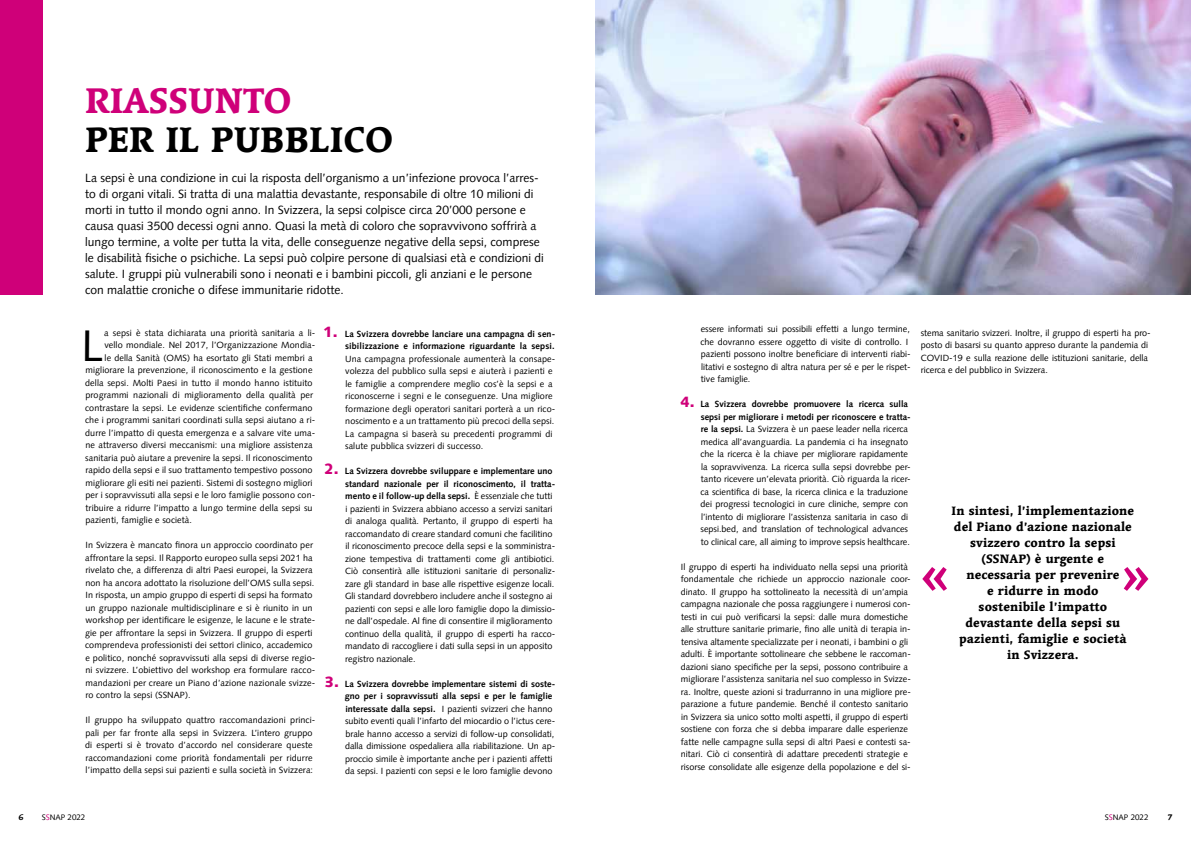
<style>
.page{position:relative;width:1191px;height:842px;background:#fff}
.page>*{position:absolute;margin:0;border:0;box-sizing:border-box;transform-origin:0 0}
.t1{font:44.4px "Syntax LT Pro";color:#000}
.t2{font:800 35px "Linotype Syntax Serif Com";color:#000}
.t3{font:800 35px "Linotype Syntax Serif Com";color:#cf0079}
.t4{font:12px/16px "Syntax LT Pro";color:#000}
.t5{font:800 12px/16px "Linotype Syntax Serif Com";letter-spacing:.01em;color:#000;text-align:center}
.t6{font:9px/12.5px "Syntax LT Pro";color:#000}
.t7{font:700 9px/12.5px "Syntax LT Pro";letter-spacing:.01em;color:#000;text-align:right}
.t8{font:8px "Syntax LT Pro";color:#000}
.t9{font:800 8px "Linotype Syntax Serif Com";color:#000}
.s1{font-weight:900;font-size:15px;color:#cf0079}
.s2{font-weight:700}
.s3{color:#cf0079}
</style>
<div class="page">
<div style="left:0;top:0;width:43px;height:294px;background:#cf0079"></div>
<img style="left:595px;top:0;width:596px;height:294px">
<svg style="left:1123px;top:567px;width:25px;height:24px"></svg>
<svg style="left:922px;top:567px;width:25px;height:24px"></svg>
<h2 class="t3" style="left:85px;top:77px;width:208px">RIASSUNTO</h2>
<h2 class="t2" style="left:85px;top:116px;width:310px">PER IL PUBBLICO</h2>
<p class="t4" style="left:85px;top:170px;width:460px">La sepsi è una condizione in cui la risposta dell’organismo a un’infezione provoca l’arres&shy;to di organi vitali. Si tratta di una malattia devastante, responsabile di oltre 10 milioni di morti in tutto il mondo ogni anno. In Svizzera, la sepsi colpisce circa 20’000 persone e causa quasi 3500 decessi ogni anno. Quasi la metà di coloro che sopravvivono soffrirà a lungo termine, a volte per tutta la vita, delle conseguenze negative della sepsi, comprese le disabilità fisiche o psichiche. La sepsi può colpire persone di qualsiasi età e condizioni di salute. I gruppi più vulnerabili sono i neonati e i bambini piccoli, gli anziani e le persone con malattie croniche o difese immunitarie ridotte.</p>
<h1 class="t1" style="left:81px;top:319px;width:24px">L</h1>
<p class="t6" style="left:104px;top:326px;width:213px">a sepsi è stata dichiarata una priorità sanitaria a li-</p>
<p class="t7" style="left:323px;top:327px;width:234px"><span class="s1">1.</span> La Svizzera dovrebbe lanciare una campagna di sen&shy;sibilizzazione e informazione riguardante la sepsi.</p>
<p class="t6" style="left:345px;top:352px;width:212px">Una campagna professionale aumenterà la consape&shy;volezza del pubblico sulla sepsi e aiuterà i pazienti e le famiglie a comprendere meglio cos’è la sepsi e a riconoscerne i segni e le conseguenze. Una migliore formazione degli operatori sanitari porterà a un rico&shy;noscimento e a un trattamento più precoci della sepsi.<br>La campagna si baserà su precedenti programmi di salute pubblica svizzeri di successo.</p>
<p class="t6" style="left:345px;top:465px;width:212px;text-indent:-21px"><span class="s1">2.</span> <span class="s2">La Svizzera dovrebbe sviluppare e implementare uno standard nazionale per il riconoscimento, il tratta&shy;mento e il follow-up della sepsi.</span> È essenziale che tutti i pazienti in Svizzera abbiano accesso a servizi sanitari di analoga qualità. Pertanto, il gruppo di esperti ha raccomandato di creare standard comuni che facilitino il riconoscimento precoce della sepsi e la somministra&shy;zione tempestiva di trattamenti come gli antibiotici.<br>Ciò consentirà alle istituzioni sanitarie di personaliz&shy;zare gli standard in base alle rispettive esigenze locali.<br>Gli standard dovrebbero includere anche il sostegno ai pazienti con sepsi e alle loro famiglie dopo la dimissio&shy;ne dall’ospedale. Al fine di consentire il miglioramento continuo della qualità, il gruppo di esperti ha racco&shy;mandato di raccogliere i dati sulla sepsi in un apposito registro nazionale.</p>
<p class="t6" style="left:345px;top:677px;width:212px;text-indent:-20px"><span class="s1">3.</span> <span class="s2">La Svizzera dovrebbe implementare sistemi di soste&shy;gno per i sopravvissuti alla sepsi e per le famiglie interessate dalla sepsi.</span> I pazienti svizzeri che hanno subito eventi quali l’infarto del miocardio o l’ictus cere&shy;brale hanno accesso a servizi di follow-up consolidati, dalla dimissione ospedaliera alla riabilitazione. Un ap&shy;proccio simile è importante anche per i pazienti affetti da sepsi. I pazienti con sepsi e le loro famiglie devono</p>
<p class="t6" style="left:104px;top:339px;width:212px">vello mondiale. Nel 2017, l’Organizzazione Mondia-</p>
<p class="t6" style="left:105px;top:351px;width:209px">le della Sanità (OMS) ha esortato gli Stati membri a</p>
<p class="t6" style="left:85px;top:364px;width:229px">migliorare la prevenzione, il riconoscimento e la gestione</p>
<p class="t6" style="left:85px;top:376px;width:229px">della sepsi. Molti Paesi in tutto il mondo hanno istituito</p>
<p class="t6" style="left:85px;top:389px;width:229px">programmi nazionali di miglioramento della qualità per</p>
<p class="t6" style="left:85px;top:401px;width:229px">contrastare la sepsi. Le evidenze scientifiche confermano</p>
<p class="t6" style="left:85px;top:414px;width:231px">che i programmi sanitari coordinati sulla sepsi aiutano a ri-</p>
<p class="t6" style="left:85px;top:426px;width:232px">durre l’impatto di questa emergenza e a salvare vite uma-</p>
<p class="t6" style="left:85px;top:439px;width:229px">ne attraverso diversi meccanismi: una migliore assistenza</p>
<p class="t6" style="left:85px;top:451px;width:229px">sanitaria può aiutare a prevenire la sepsi. Il riconoscimento</p>
<p class="t6" style="left:85px;top:464px;width:229px">rapido della sepsi e il suo trattamento tempestivo possono</p>
<p class="t6" style="left:85px;top:476px;width:229px">migliorare gli esiti nei pazienti. Sistemi di sostegno migliori</p>
<p class="t6" style="left:85px;top:489px;width:231px">per i sopravvissuti alla sepsi e le loro famiglie possono con-</p>
<p class="t6" style="left:85px;top:501px;width:228px">tribuire a ridurre l’impatto a lungo termine della sepsi su</p>
<p class="t6" style="left:85px;top:514px;width:108px">pazienti, famiglie e società.</p>
<p class="t6" style="left:85px;top:539px;width:232px">In Svizzera è mancato finora un approccio coordinato per affrontare la sepsi. Il Rapporto europeo sulla sepsi 2021 ha rivelato che, a differenza di altri Paesi europei, la Svizzera non ha ancora adottato la risoluzione dell’OMS sulla sepsi.<br>In risposta, un ampio gruppo di esperti di sepsi ha formato un gruppo nazionale multidisciplinare e si è riunito in un workshop per identificare le esigenze, le lacune e le strate&shy;gie per affrontare la sepsi in Svizzera. Il gruppo di esperti comprendeva professionisti dei settori clinico, accademico e politico, nonché sopravvissuti alla sepsi di diverse regio&shy;ni svizzere. L’obiettivo del workshop era formulare racco&shy;mandazioni per creare un Piano d’azione nazionale svizze&shy;ro contro la sepsi (SSNAP).</p>
<p class="t6" style="left:85px;top:714px;width:232px">Il gruppo ha sviluppato quattro raccomandazioni princi&shy;pali per far fronte alla sepsi in Svizzera. L’intero gruppo di esperti si è trovato d’accordo nel considerare queste raccomandazioni come priorità fondamentali per ridurre l’impatto della sepsi sui pazienti e sulla società in Svizzera:</p>
<p class="t6" style="left:700px;top:323px;width:212px">essere informati sui possibili effetti a lungo termine, che dovranno essere oggetto di visite di controllo. I pazienti possono inoltre beneficiare di interventi riabi&shy;litativi e sostegno di altra natura per sé e per le rispet&shy;tive famiglie.</p>
<p class="t6" style="left:700px;top:398px;width:212px;text-indent:-20px"><span class="s1">4.</span> <span class="s2">La Svizzera dovrebbe promuovere la ricerca sulla sepsi per migliorare i metodi per riconoscere e tratta&shy;re la sepsi.</span> La Svizzera è un paese leader nella ricerca medica all’avanguardia. La pandemia ci ha insegnato che la ricerca è la chiave per migliorare rapidamente la sopravvivenza. La ricerca sulla sepsi dovrebbe per&shy;tanto ricevere un’elevata priorità. Ciò riguarda la ricer&shy;ca scientifica di base, la ricerca clinica e la traduzione dei progressi tecnologici in cure cliniche, sempre con l’intento di migliorare l’assistenza sanitaria in caso di sepsi.bed, and translation of technological advances to clinical care, all aiming to improve sepsis healthcare.</p>
<p class="t6" style="left:680px;top:560px;width:232px">Il gruppo di esperti ha individuato nella sepsi una priorità fondamentale che richiede un approccio nazionale coor&shy;dinato. Il gruppo ha sottolineato la necessità di un’ampia campagna nazionale che possa raggiungere i numerosi con&shy;testi in cui può verificarsi la sepsi: dalle mura domestiche alle strutture sanitarie primarie, fino alle unità di terapia in&shy;tensiva altamente specializzate per i neonati, i bambini o gli adulti. È importante sottolineare che sebbene le raccoman&shy;dazioni siano specifiche per la sepsi, possono contribuire a migliorare l’assistenza sanitaria nel suo complesso in Svizze&shy;ra. Inoltre, queste azioni si tradurranno in una migliore pre&shy;parazione a future pandemie. Benché il contesto sanitario in Svizzera sia unico sotto molti aspetti, il gruppo di esperti sostiene con forza che si debba imparare dalle esperienze fatte nelle campagne sulla sepsi di altri Paesi e contesti sa&shy;nitari. Ciò ci consentirà di adattare precedenti strategie e risorse consolidate alle esigenze della popolazione e del si-</p>
<p class="t6" style="left:920px;top:327px;width:231px">stema sanitario svizzeri. Inoltre, il gruppo di esperti ha pro&shy;posto di basarsi su quanto appreso durante la pandemia di COVID-19 e sulla reazione delle istituzioni sanitarie, della ricerca e del pubblico in Svizzera.</p>
<p class="t5" style="left:951px;top:503px;width:184px">In sintesi, l’implementazione del Piano d’azione nazionale svizzero contro la sepsi (SSNAP) è urgente e necessaria per prevenire<br>e ridurre in modo<br>sostenibile l’impatto devastante della sepsi su pazienti, famiglie e società in Svizzera.</p>
<p class="t9" style="left:18px;top:811px;width:7px">6</p>
<p class="t8" style="left:42px;top:812px;width:45px">S<span class="s3">S</span>NAP 2022</p>
<p class="t8" style="left:1104px;top:812px;width:45px">S<span class="s3">S</span>NAP 2022</p>
<p class="t9" style="left:1167px;top:811px;width:7px">7</p>
</div>
